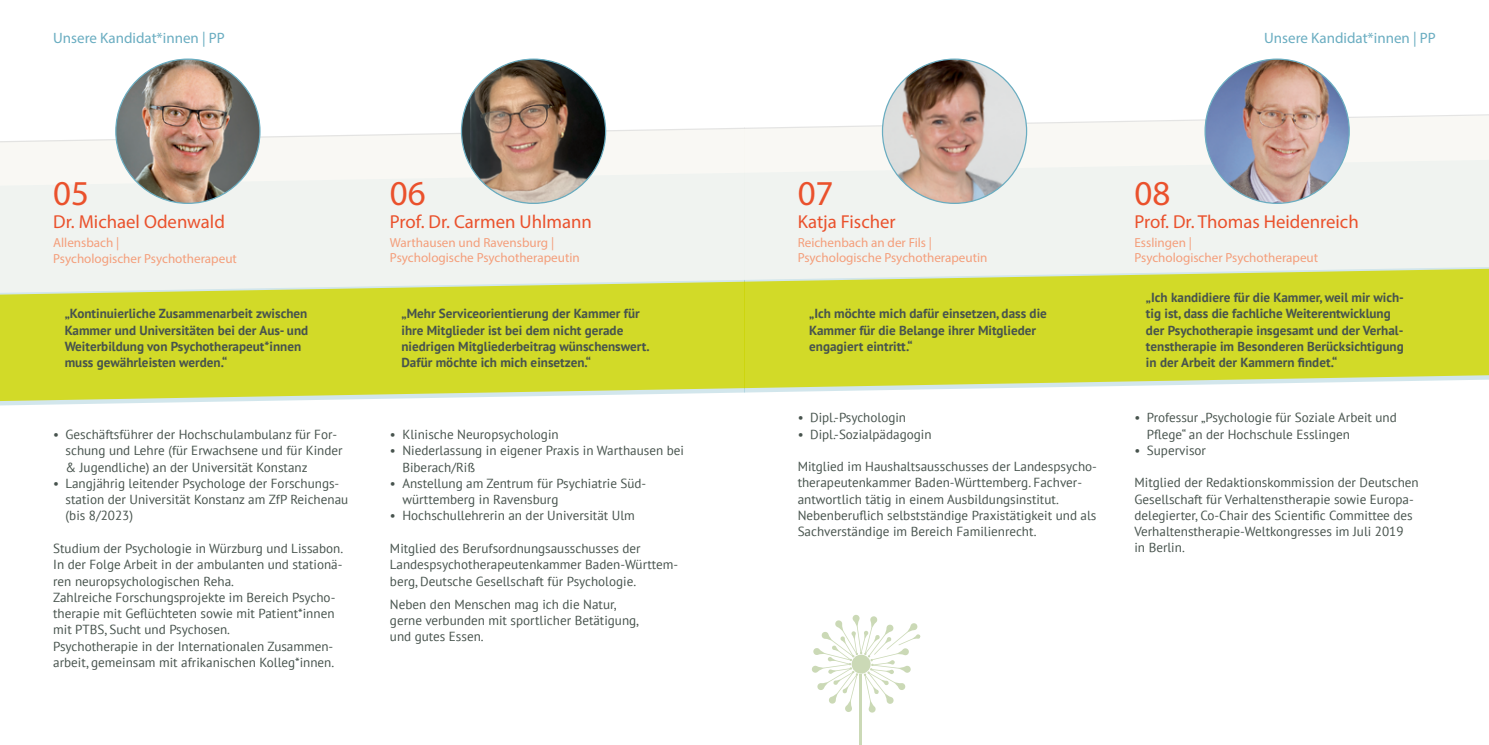
<style>
.page{position:relative;width:1489px;height:745px;background:#fff}
.page>*{position:absolute;margin:0;border:0;box-sizing:border-box;transform-origin:0 0}
.Zahl{font:35px "Myriad Pro";color:#ea512c}
.Name{font:18.75px "Myriad Pro";color:#ea512c}
.Unsere_Kandidat_inne{font:15px "Myriad Pro";color:#6aadc1}
.Fließtext_Kandidaten{font:13.12px/16.2px "PT Sans";color:#47534d}
.Zitat{font:700 13.12px/16.2px "PT Sans";color:#47534d}
.Ort_PP_KJP{font:13.12px/15px "Myriad Pro";color:#f49e7b}
</style>
<div class="page">
<svg style="left:744px;top:143px;width:744px;height:125px;fill:#f0f3f0"></svg>
<svg style="left:744px;top:268px;width:744px;height:125px;background:#d5dd46"></svg>
<img style="left:1204px;top:59px;width:144px;height:144px;border-radius:72px">
<img style="left:882px;top:59px;width:144px;height:144px;border-radius:72px">
<svg style="left:812px;top:615px;width:108px;height:97px"></svg>
<hr style="left:859px;top:673px;width:3px;height:71px;background:#cbd9b6">
<svg style="left:0;top:143px;width:744px;height:125px;fill:#f0f3f0"></svg>
<svg style="left:0;top:268px;width:744px;height:133px;fill:#d2da28"></svg>
<svg style="left:0;top:113px;width:1488px;height:30px"></svg>
<img style="left:470px;top:60px;width:135px;height:143px">
<img style="left:116px;top:59px;width:144px;height:144px;border-radius:72px">
<p class="Unsere_Kandidat_inne" style="left:53px;top:29px;width:173px">Unsere Kandidat*innen | PP</p>
<p class="Zahl" style="left:53px;top:172px;width:37px">05</p>
<p class="Name" style="left:53px;top:210px;width:173px">Dr. Michael Odenwald</p>
<p class="Ort_PP_KJP" style="left:53px;top:234px;width:68px">Allensbach |</p>
<p class="Ort_PP_KJP" style="left:53px;top:251px;width:185px">Psychologischer Psychotherapeut</p>
<p class="Zahl" style="left:390px;top:172px;width:37px">06</p>
<p class="Name" style="left:390px;top:210px;width:203px">Prof. Dr. Carmen Uhlmann</p>
<p class="Ort_PP_KJP" style="left:390px;top:234px;width:191px">Warthausen und Ravensburg |<br>Psychologische Psychotherapeutin</p>
<p class="Zitat" style="left:65px;top:305px;width:245px">„Kontinuierliche Zusammenarbeit zwischen Kammer und Universitäten bei der Aus- und Weiterbildung von Psychotherapeut*innen muss gewährleisten werden.“</p>
<p class="Zitat" style="left:401px;top:305px;width:250px">„Mehr Serviceorientierung der Kammer für ihre Mitglieder ist bei dem nicht gerade niedrigen Mitgliederbeitrag wünschenswert.<br>Dafür möchte ich mich einsetzen.“</p>
<p class="Fließtext_Kandidaten" style="left:66px;top:426px;width:278px;text-indent:-12px">• Geschäftsführer der Hochschulambulanz für For&shy;schung und Lehre (für Erwachsene und für Kinder &amp; Jugendliche) an der Universität Konstanz</p>
<p class="Fließtext_Kandidaten" style="left:66px;top:474px;width:284px;text-indent:-12px">• Langjährig leitender Psychologe der Forschungs&shy;station der Universität Konstanz am ZfP Reichenau (bis 8/2023)</p>
<p class="Fließtext_Kandidaten" style="left:53px;top:539px;width:291px">Studium der Psychologie in Würzburg und Lissabon.</p>
<p class="Fließtext_Kandidaten" style="left:53px;top:556px;width:291px">In der Folge Arbeit in der ambulanten und stationä&shy;ren neuropsychologischen Reha.</p>
<p class="Fließtext_Kandidaten" style="left:53px;top:588px;width:284px;text-align:justify">Zahlreiche Forschungsprojekte im Bereich Psycho&shy;therapie mit Geflüchteten sowie mit Patient*innen mit PTBS, Sucht und Psychosen.</p>
<p class="Fließtext_Kandidaten" style="left:53px;top:637px;width:282px">Psychotherapie in der Internationalen Zusammen&shy;arbeit, gemeinsam mit afrikanischen Kolleg*innen.</p>
<p class="Fließtext_Kandidaten" style="left:390px;top:426px;width:170px">• Klinische Neuropsychologin</p>
<p class="Fließtext_Kandidaten" style="left:402px;top:442px;width:283px;text-indent:-12px">• Niederlassung in eigener Praxis in Warthausen bei<br>Biberach/Riß</p>
<p class="Fließtext_Kandidaten" style="left:402px;top:474px;width:245px;text-indent:-12px">• Anstellung am Zentrum für Psychiatrie Süd&shy;württemberg in Ravensburg</p>
<p class="Fließtext_Kandidaten" style="left:390px;top:507px;width:246px">• Hochschullehrerin an der Universität Ulm</p>
<p class="Fließtext_Kandidaten" style="left:390px;top:539px;width:290px">Mitglied des Berufsordnungsausschusses der<br>Landespsychotherapeutenkammer Baden-Württem&shy;berg, Deutsche Gesellschaft für Psychologie.</p>
<p class="Fließtext_Kandidaten" style="left:390px;top:595px;width:250px">Neben den Menschen mag ich die Natur, gerne verbunden mit sportlicher Betätigung, und gutes Essen.</p>
<p class="Unsere_Kandidat_inne" style="left:1263px;top:29px;width:173px">Unsere Kandidat*innen | PP</p>
<p class="Zahl" style="left:797px;top:172px;width:37px">07</p>
<p class="Name" style="left:797px;top:210px;width:99px">Katja Fischer</p>
<p class="Ort_PP_KJP" style="left:797px;top:234px;width:136px">Reichenbach an der Fils |</p>
<p class="Ort_PP_KJP" style="left:797px;top:249px;width:191px">Psychologische Psychotherapeutin</p>
<p class="Zitat" style="left:809px;top:305px;width:239px">„Ich möchte mich dafür einsetzen, dass die<br>Kammer für die Belange ihrer Mitglieder engagiert eintritt.“</p>
<p class="Fließtext_Kandidaten" style="left:797px;top:409px;width:110px">• Dipl.-Psychologin</p>
<p class="Fließtext_Kandidaten" style="left:797px;top:425px;width:135px">• Dipl.-Sozialpädagogin</p>
<p class="Fließtext_Kandidaten" style="left:797px;top:457px;width:301px">Mitglied im Haushaltsausschusses der Landespsycho&shy;therapeutenkammer Baden-Württemberg. Fachver&shy;antwortlich tätig in einem Ausbildungsinstitut.</p>
<p class="Fließtext_Kandidaten" style="left:797px;top:506px;width:300px">Nebenberuflich selbstständige Praxistätigkeit und als<br>Sachverständige im Bereich Familienrecht.</p>
<p class="Zahl" style="left:1134px;top:172px;width:37px">08</p>
<p class="Name" style="left:1134px;top:210px;width:226px">Prof. Dr. Thomas Heidenreich</p>
<p class="Ort_PP_KJP" style="left:1134px;top:234px;width:59px">Esslingen |</p>
<p class="Ort_PP_KJP" style="left:1134px;top:249px;width:185px">Psychologischer Psychotherapeut</p>
<p class="Zitat" style="left:1145px;top:289px;width:259px">„Ich kandidiere für die Kammer, weil mir wich&shy;tig ist, dass die fachliche Weiterentwicklung der Psychotherapie insgesamt und der Verhal&shy;tenstherapie im Besonderen Berücksichtigung in der Arbeit der Kammern findet.“</p>
<p class="Fließtext_Kandidaten" style="left:1146px;top:409px;width:251px;text-indent:-12px">• Professur „Psychologie für Soziale Arbeit und<br>Pflege“ an der Hochschule Esslingen</p>
<p class="Fließtext_Kandidaten" style="left:1134px;top:441px;width:73px">• Supervisor</p>
<p class="Fließtext_Kandidaten" style="left:1134px;top:474px;width:286px">Mitglied der Redaktionskommission der Deutschen Gesellschaft für Verhaltenstherapie sowie Europa&shy;delegierter, Co-Chair des Scientific Committee des Verhaltenstherapie-Weltkongresses im Juli 2019<br>in Berlin.</p>
</div>
